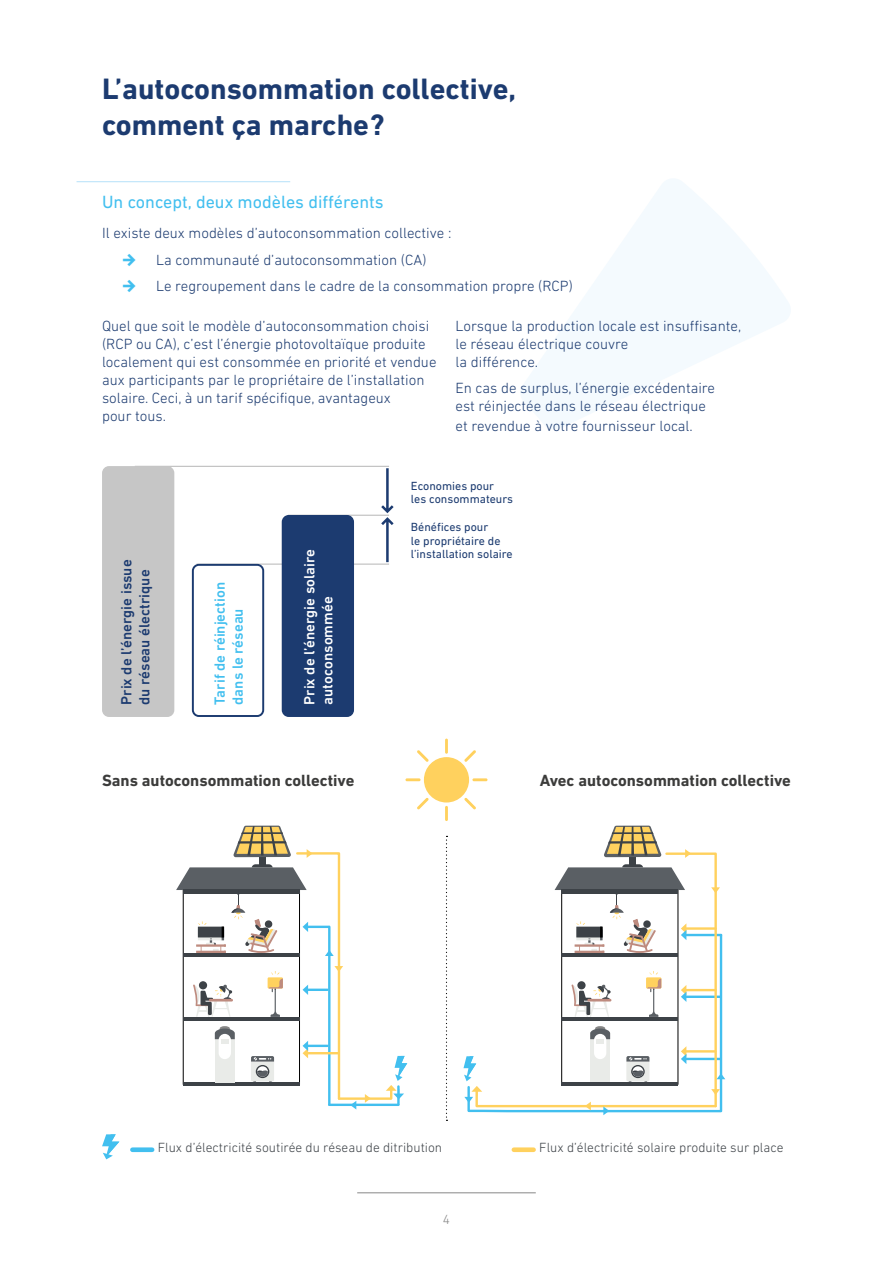
<style>
.page{position:relative;width:893px;height:1263px;background:#fff}
.page>*{position:absolute;margin:0;border:0;box-sizing:border-box;transform-origin:0 0}
.titre_1{font:700 30px/36px "DIN Next LT Pro";color:#1c3b70}
.titre_3{font:18px "DIN Next LT Pro";color:#42bfef}
.titre_2{font:700 16.5px "DIN Next LT Pro";color:#3c3c3b}
.txt_courant{font:300 15px/18px "DIN Next LT Pro";color:#1c3b70}
.t1{font:500 15px/18px "DIN Next LT Pro";color:#1c3b70}
.t2{font:500 15px/18px "DIN Next LT Pro";color:#fff}
.t3{font:500 15px "DIN Next LT Pro";color:#42bfef}
.t4{font:700 15px "Arrowdyn";color:#42bfef}
.t5{font:300 13.5px "DIN Next LT Pro";color:#3d4247}
.t6{font:300 13.5px "DIN Next LT Pro";color:#878787}
.t7{font:12px/13.5px "DIN Next LT Pro";color:#1c3b70}
</style>
<div class="page">
<hr style="left:357px;top:1192px;width:179px;height:1px;background:#878787">
<svg style="left:521px;top:179px;width:270px;height:250px"></svg>
<hr style="left:77px;top:181px;width:213px;height:1px;background:#b6e1f9">
<div style="left:424px;top:757px;width:45px;height:45px;background:#ffd15e;border-radius:50%"></div>
<hr style="left:445px;top:739px;width:3px;height:15px;background:#ffd15e">
<hr style="left:445px;top:806px;width:3px;height:15px;background:#ffd15e">
<svg style="left:464px;top:750px;width:12px;height:12px"></svg>
<svg style="left:417px;top:798px;width:12px;height:11px"></svg>
<hr style="left:472px;top:778px;width:15px;height:3px;background:#ffd15e">
<hr style="left:405px;top:778px;width:15px;height:3px;background:#ffd15e">
<svg style="left:417px;top:750px;width:12px;height:12px"></svg>
<svg style="left:464px;top:798px;width:12px;height:11px"></svg>
<svg style="left:446px;top:836px;width:1px;height:285px"></svg>
<div style="left:132px;top:1147px;width:20px;height:5px;background:#42bfef"></div>
<div style="left:514px;top:1147px;width:20px;height:5px;background:#ffd15e"></div>
<svg style="left:102px;top:1134px;width:17px;height:25px"></svg>
<hr style="left:328px;top:927px;width:2px;height:178px;background:#42bfef">
<hr style="left:329px;top:1103px;width:69px;height:3px;background:#42bfef">
<hr style="left:397px;top:1086px;width:3px;height:18px;background:#42bfef">
<hr style="left:339px;top:1097px;width:52px;height:3px;background:#ffd15e">
<svg style="left:386px;top:1056px;width:21px;height:43px"></svg>
<svg style="left:350px;top:1101px;width:6px;height:8px"></svg>
<svg style="left:176px;top:826px;width:167px;height:275px"></svg>
<svg style="left:365px;top:1094px;width:6px;height:9px"></svg>
<svg style="left:467px;top:1104px;width:88px;height:9px"></svg>
<hr style="left:477px;top:1105px;width:239px;height:2px;background:#ffd15e">
<hr style="left:467px;top:1087px;width:3px;height:24px;background:#42bfef">
<hr style="left:475px;top:1089px;width:3px;height:17px;background:#ffd15e">
<svg style="left:463px;top:1056px;width:19px;height:47px"></svg>
<svg style="left:555px;top:826px;width:170px;height:289px"></svg>
<svg style="left:381px;top:468px;width:13px;height:94px"></svg>
<hr style="left:135px;top:466px;width:254px;height:1px;background:#878787">
<hr style="left:288px;top:515px;width:101px;height:1px;background:#878787">
<hr style="left:196px;top:564px;width:193px;height:1px;background:#878787">
<div style="left:102px;top:466px;width:72px;height:251px;background:#c6c6c6;border-radius:7px"></div>
<div style="left:282px;top:515px;width:72px;height:202px;background:#1c3b70;border-radius:7px"></div>
<div style="left:192px;top:564px;width:72px;height:153px;border:2px solid #1c3b70;border-radius:6px"></div>
<p class="titre_1" style="left:102px;top:71px;width:416px">L’autoconsommation collective, comment ça marche?</p>
<p class="titre_3" style="left:102px;top:191px;width:283px">Un concept, deux modèles différents</p>
<p class="txt_courant" style="left:102px;top:224px;width:351px">Il existe deux modèles d’autoconsommation collective :</p>
<p class="t4" style="left:123px;top:252px;width:14px">3</p>
<p class="txt_courant" style="left:156px;top:251px;width:272px">La communauté d’autoconsommation (CA)</p>
<p class="t4" style="left:123px;top:279px;width:14px">3</p>
<p class="txt_courant" style="left:156px;top:277px;width:418px">Le regroupement dans le cadre de la consommation propre (RCP)</p>
<p class="txt_courant" style="left:102px;top:316px;width:336px">Quel que soit le modèle d’autoconsommation choisi (RCP ou CA), c’est l’énergie photovoltaïque produite localement qui est consommée en priorité et vendue aux participants par le propriétaire de l’installation solaire. Ceci, à un tarif spécifique, avantageux<br>pour tous.</p>
<p class="txt_courant" style="left:455px;top:316px;width:287px">Lorsque la production locale est insuffisante, le réseau électrique couvre<br>la différence.</p>
<p class="txt_courant" style="left:455px;top:379px;width:261px">En cas de surplus, l’énergie excédentaire est réinjectée dans le réseau électrique</p>
<p class="txt_courant" style="left:455px;top:417px;width:239px">et revendue à votre fournisseur local.</p>
<p class="t1" style="left:117px;top:705px;width:147px;rotate:-90deg">Prix de l’énergie issue du réseau électrique</p>
<p class="t3" style="left:211px;top:705px;width:124px;rotate:-90deg">Tarif de réinjection</p>
<p class="t3" style="left:229px;top:705px;width:98px;rotate:-90deg">dans le réseau</p>
<p class="t2" style="left:300px;top:705px;width:157px;rotate:-90deg">Prix de l’énergie solaire autoconsommée</p>
<p class="t7" style="left:411px;top:479px;width:104px">Economies pour<br>les consommateurs</p>
<p class="t7" style="left:411px;top:520px;width:103px">Bénéfices pour<br>le propriétaire de l’installation solaire</p>
<p class="titre_2" style="left:102px;top:771px;width:254px">Sans autoconsommation collective</p>
<p class="titre_2" style="left:540px;top:771px;width:252px">Avec autoconsommation collective</p>
<p class="t5" style="left:158px;top:1140px;width:286px">Flux d’électricité soutirée du réseau de ditribution</p>
<p class="t5" style="left:539px;top:1140px;width:246px">Flux d’électricité solaire produite sur place</p>
<p class="t6" style="left:443px;top:1212px;width:9px">4</p>
</div>
